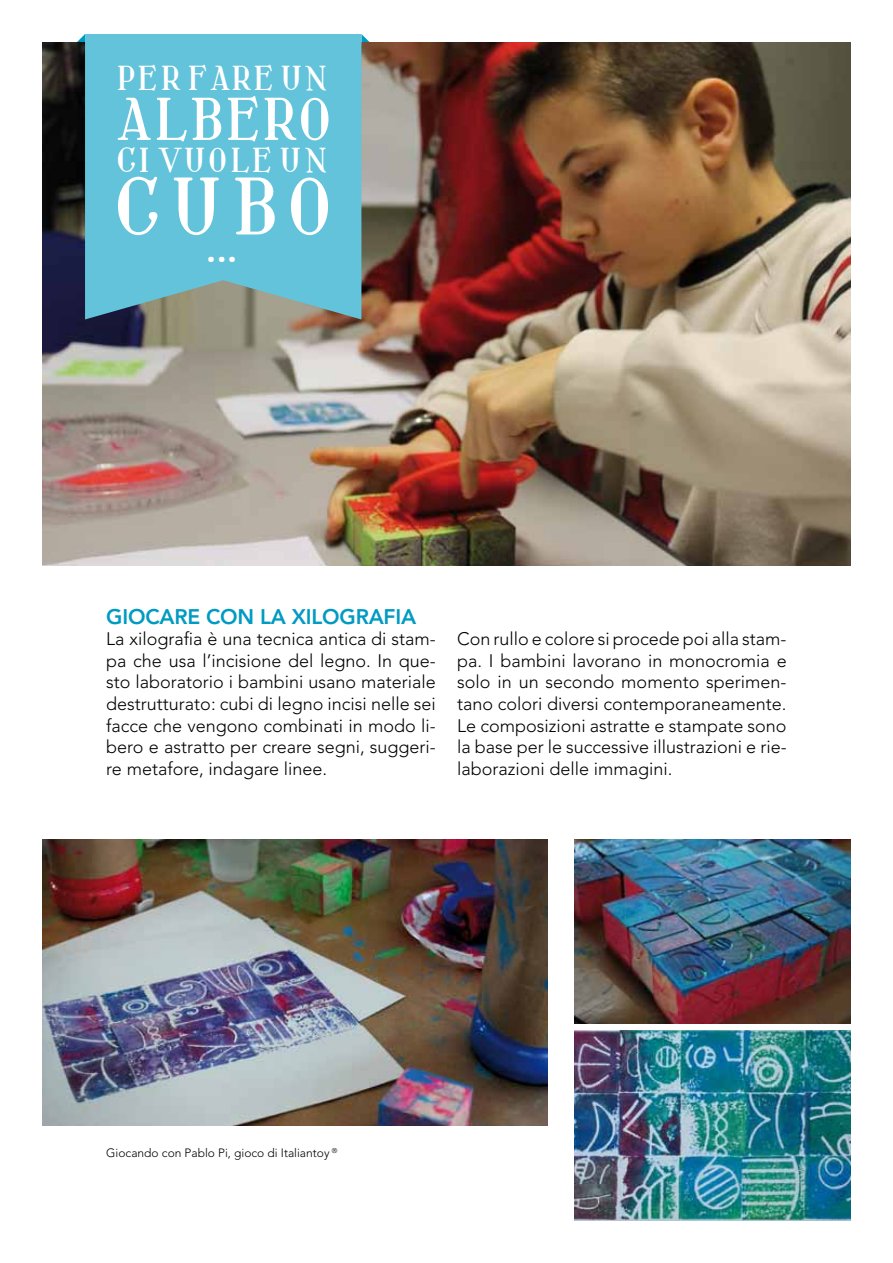
<style>
.page{position:relative;width:893px;height:1263px;background:#fff}
.page>*{position:absolute;margin:0;border:0;box-sizing:border-box;transform-origin:0 0}
.t1{font:81px "Waschkueche";color:#fff}
.t2{font:60px "Waschkueche";letter-spacing:.04em;color:#fff}
.t3{font:41.85px "Waschkueche";color:#fff}
.t4{font:34.5px "Waschkueche";letter-spacing:.06em;color:#fff}
.t5{font:34.5px "Waschkueche";letter-spacing:.085em;color:#fff}
.t6{font:800 21px "Avenir LT Std";letter-spacing:-.01em;color:#009bc2}
.t7{font:300 18px/21.6px "Avenir LT Std";color:#000;text-align:justify}
.t8{font:300 12px "Avenir LT Std";color:#000}
</style>
<div class="page">
<svg style="left:361px;top:34px;width:16px;height:9px"></svg>
<svg style="left:69px;top:34px;width:16px;height:9px"></svg>
<img style="left:43px;top:43px;width:807px;height:523px">
<svg style="left:85px;top:34px;width:276px;height:285px;background:#65bed3"></svg>
<img style="left:43px;top:839px;width:504px;height:286px">
<img style="left:574px;top:839px;width:276px;height:184px">
<img style="left:574px;top:1031px;width:276px;height:189px">
<h3 class="t4" style="left:118px;top:59px;width:212px">PER FARE UN</h3>
<h2 class="t2" style="left:118px;top:86px;width:218px">ALBERO</h2>
<h3 class="t5" style="left:118px;top:141px;width:212px">CI VUOLE UN</h3>
<h1 class="t1" style="left:118px;top:162px;width:219px">CUBO</h1>
<h3 class="t3" style="left:209px;top:224px;width:31px">...</h3>
<p class="t6" style="left:106px;top:608px;width:311px">GIOCARE CON LA XILOGRAFIA</p>
<p class="t7" style="left:106px;top:630px;width:331px">La xilografia è una tecnica antica di stam&shy;pa che usa l’incisione del legno. In que&shy;sto laboratorio i bambini usano materiale destrutturato: cubi di legno incisi nelle sei facce che vengono combinati in modo li&shy;bero e astratto per creare segni, suggeri&shy;re metafore, indagare linee.</p>
<p class="t7" style="left:457px;top:630px;width:331px">Con rullo e colore si procede poi alla stam&shy;pa. I bambini lavorano in monocromia e solo in un secondo momento sperimen&shy;tano colori diversi contemporaneamente.<br>Le composizioni astratte e stampate sono la base per le successive illustrazioni e rie&shy;laborazioni delle immagini.</p>
<p class="t8" style="left:106px;top:1147px;width:233px">Giocando con Pablo Pi, gioco di Italiantoy <sup>®</sup></p>
</div>
